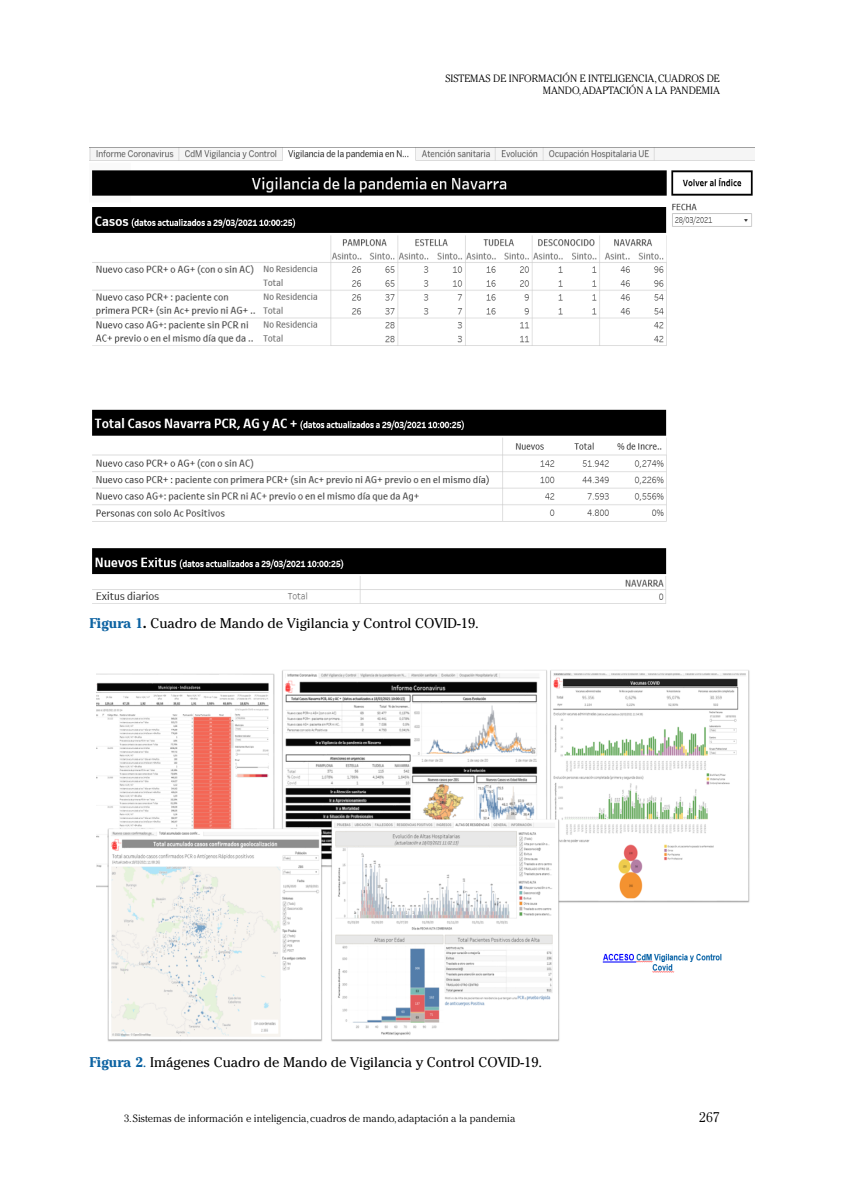
<style>
.page{position:relative;width:844px;height:1191px;background:#fff}
.page>*{position:absolute;margin:0;border:0;box-sizing:border-box;transform-origin:0 0}
.t1{font:14px "Cheltenham Std";color:#000}
.t2{font:300 14px "Cheltenham Std";color:#000}
.t3{font:300 10.5px/12.6px "Cheltenham Std";color:#000;text-align:right}
.s1{font-weight:700;color:#0d63a2}
.s2{font-weight:700}
.s3{color:#0d63a2}
</style>
<div class="page">
<img style="left:89px;top:148px;width:664px;height:456px">
<img style="left:96px;top:670px;width:654px;height:372px">
<p class="t3" style="left:445px;top:72px;width:276px">SISTEMAS DE INFORMACIÓN E INTELIGENCIA, CUADROS DE<br>MANDO, ADAPTACIÓN A LA PANDEMIA</p>
<h1 class="t1" style="left:89px;top:615px;width:391px"><span class="s1">Figura 1</span><span class="s2">.</span> Cuadro de Mando de Vigilancia y Control COVID-19.</h1>
<h1 class="t1" style="left:89px;top:1054px;width:454px"><span class="s1">Figura 2</span><span class="s3">.</span> Imágenes Cuadro de Mando de Vigilancia y Control COVID-19.</h1>
<p class="t3" style="left:124px;top:1111px;width:392px">3. Sistemas de información e inteligencia, cuadros de mando, adaptación a la pandemia</p>
<h1 class="t2" style="left:699px;top:1108px;width:22px">267</h1>
</div>
